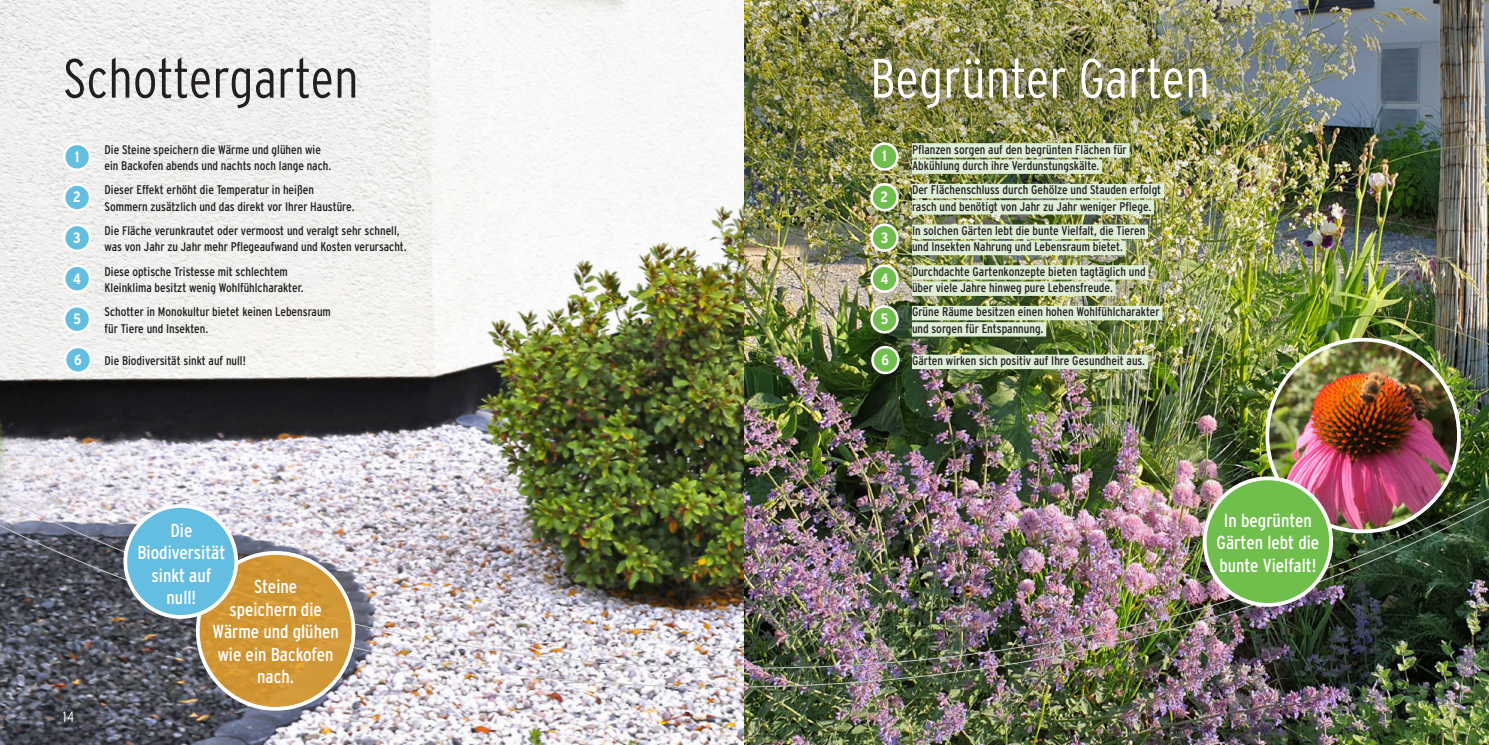
<style>
.page{position:relative;width:1489px;height:745px;background:#fff}
.page>*{position:absolute;margin:0;border:0;box-sizing:border-box;transform-origin:0 0}
.t1{font:300 condensed 55px "Interstate";color:#fff}
.t2{font:300 condensed 55px "Interstate";color:#231f20}
.t3{font:condensed 18.75px/22.5px "Interstate";color:#fff;text-align:center}
.t4{font:700 condensed 15px "Interstate";color:#fff}
.t5{font:300 condensed 15px "Interstate";color:#fff}
.t6{font:condensed 12.5px/16.2px "Interstate";color:#231f20}
</style>
<div class="page">
<img style="left:0;top:687px;width:744px;height:57px">
<img style="left:744px;top:687px;width:744px;height:57px">
<img style="left:0;top:668px;width:1488px;height:19px">
<img style="left:0;top:0;width:1488px;height:668px">
<img style="left:1267px;top:339px;width:189px;height:192px">
<div style="left:1265px;top:337px;width:195px;height:196px;border:4px solid #fff;border-radius:50%"></div>
<svg style="left:198px;top:552px;width:155px;height:156px;fill:#d29735"></svg>
<div style="left:196px;top:550px;width:159px;height:160px;border:4px solid #fff;border-radius:50%"></div>
<div style="left:125px;top:505px;width:111px;height:111px;background:#64bee2;border-radius:50%"></div>
<div style="left:123px;top:503px;width:115px;height:115px;border:4px solid #fff;border-radius:50%"></div>
<div style="left:1204px;top:478px;width:126px;height:126px;background:#70bf4c;border-radius:50%"></div>
<div style="left:1202px;top:476px;width:130px;height:130px;border:4px solid #fff;border-radius:50%"></div>
<svg style="left:64px;top:144px;width:26px;height:26px"></svg>
<div style="left:63px;top:142px;width:28px;height:29px;border:2px solid #fff;border-radius:50%"></div>
<svg style="left:64px;top:184px;width:26px;height:26px"></svg>
<div style="left:63px;top:183px;width:28px;height:28px;border:2px solid #fff;border-radius:50%"></div>
<svg style="left:64px;top:225px;width:26px;height:26px"></svg>
<div style="left:63px;top:223px;width:28px;height:29px;border:2px solid #fff;border-radius:50%"></div>
<svg style="left:64px;top:265px;width:26px;height:26px"></svg>
<div style="left:63px;top:264px;width:28px;height:29px;border:2px solid #fff;border-radius:50%"></div>
<svg style="left:64px;top:306px;width:26px;height:26px"></svg>
<div style="left:63px;top:305px;width:28px;height:28px;border:2px solid #fff;border-radius:50%"></div>
<svg style="left:65px;top:346px;width:26px;height:26px"></svg>
<div style="left:64px;top:345px;width:28px;height:29px;border:2px solid #fff;border-radius:50%"></div>
<div style="left:73px;top:149px;width:9px;height:14px;background:#64bee2"></div>
<div style="left:73px;top:190px;width:9px;height:14px;background:#64bee2"></div>
<div style="left:73px;top:230px;width:9px;height:14px;background:#64bee2"></div>
<div style="left:73px;top:271px;width:9px;height:14px;background:#64bee2"></div>
<div style="left:73px;top:312px;width:9px;height:13px;background:#64bee2"></div>
<div style="left:73px;top:352px;width:9px;height:14px;background:#64bee2"></div>
<div style="left:912px;top:143px;width:217px;height:14px;background:#dfeed6"></div>
<div style="left:912px;top:159px;width:190px;height:15px;background:#dfeed6"></div>
<div style="left:912px;top:184px;width:251px;height:14px;background:#dfeed6"></div>
<div style="left:912px;top:200px;width:241px;height:14px;background:#dfeed6"></div>
<div style="left:912px;top:224px;width:235px;height:15px;background:#dfeed6"></div>
<div style="left:912px;top:241px;width:213px;height:14px;background:#dfeed6"></div>
<div style="left:912px;top:265px;width:236px;height:14px;background:#dfeed6"></div>
<div style="left:912px;top:281px;width:203px;height:15px;background:#dfeed6"></div>
<div style="left:912px;top:306px;width:250px;height:14px;background:#dfeed6"></div>
<div style="left:912px;top:322px;width:134px;height:14px;background:#dfeed6"></div>
<div style="left:912px;top:354px;width:235px;height:15px;background:#dfeed6"></div>
<svg style="left:871px;top:143px;width:26px;height:26px"></svg>
<div style="left:870px;top:142px;width:28px;height:29px;border:2px solid #fff;border-radius:50%"></div>
<svg style="left:871px;top:184px;width:26px;height:26px"></svg>
<div style="left:870px;top:183px;width:28px;height:28px;border:2px solid #fff;border-radius:50%"></div>
<svg style="left:871px;top:224px;width:26px;height:26px"></svg>
<div style="left:870px;top:223px;width:28px;height:29px;border:2px solid #fff;border-radius:50%"></div>
<svg style="left:871px;top:265px;width:26px;height:26px"></svg>
<div style="left:870px;top:264px;width:28px;height:29px;border:2px solid #fff;border-radius:50%"></div>
<svg style="left:871px;top:306px;width:26px;height:26px"></svg>
<div style="left:870px;top:305px;width:28px;height:28px;border:2px solid #fff;border-radius:50%"></div>
<svg style="left:872px;top:347px;width:26px;height:26px"></svg>
<div style="left:871px;top:345px;width:28px;height:29px;border:2px solid #fff;border-radius:50%"></div>
<div style="left:880px;top:149px;width:9px;height:14px;background:#70bf4c"></div>
<div style="left:880px;top:190px;width:9px;height:13px;background:#70bf4c"></div>
<div style="left:880px;top:230px;width:9px;height:14px;background:#70bf4c"></div>
<div style="left:880px;top:271px;width:9px;height:14px;background:#70bf4c"></div>
<div style="left:880px;top:312px;width:9px;height:13px;background:#70bf4c"></div>
<div style="left:880px;top:352px;width:9px;height:14px;background:#70bf4c"></div>
<h1 class="t2" style="left:63px;top:47px;width:297px">Schottergarten</h1>
<h1 class="t1" style="left:870px;top:47px;width:341px">Begrünter Garten</h1>
<p class="t4" style="left:75px;top:148px;width:6px">1</p>
<p class="t4" style="left:73px;top:188px;width:9px">2</p>
<p class="t4" style="left:73px;top:229px;width:9px">3</p>
<p class="t4" style="left:73px;top:270px;width:9px">4</p>
<p class="t4" style="left:73px;top:310px;width:9px">5</p>
<p class="t4" style="left:74px;top:351px;width:9px">6</p>
<p class="t6" style="left:105px;top:141px;width:228px">Die Steine speichern die Wärme und glühen wie ein Backofen abends und nachts noch lange nach.</p>
<p class="t6" style="left:105px;top:182px;width:251px">Dieser Effekt erhöht die Temperatur in heißen<br>Sommern zusätzlich und das direkt vor Ihrer Haustüre.</p>
<p class="t6" style="left:105px;top:222px;width:304px">Die Fläche verunkrautet oder vermoost und veralgt sehr schnell, was von Jahr zu Jahr mehr Pflegeaufwand und Kosten verursacht.</p>
<p class="t6" style="left:105px;top:263px;width:201px">Diese optische Tristesse mit schlechtem<br>Kleinklima besitzt wenig Wohlfühlcharakter.</p>
<p class="t6" style="left:105px;top:303px;width:228px">Schotter in Monokultur bietet keinen Lebensraum für Tiere und Insekten.</p>
<p class="t6" style="left:105px;top:352px;width:143px">Die Biodiversität sinkt auf null!</p>
<p class="t4" style="left:882px;top:148px;width:6px">1</p>
<p class="t4" style="left:880px;top:188px;width:9px">2</p>
<p class="t4" style="left:880px;top:229px;width:9px">3</p>
<p class="t4" style="left:880px;top:270px;width:9px">4</p>
<p class="t4" style="left:880px;top:310px;width:9px">5</p>
<p class="t4" style="left:881px;top:351px;width:9px">6</p>
<p class="t6" style="left:912px;top:141px;width:216px">Pflanzen sorgen auf den begrünten Flächen für<br>Abkühlung durch ihre Verdunstungskälte.</p>
<p class="t6" style="left:912px;top:182px;width:251px">Der Flächenschluss durch Gehölze und Stauden erfolgt rasch und benötigt von Jahr zu Jahr weniger Pflege.</p>
<p class="t6" style="left:912px;top:222px;width:235px">In solchen Gärten lebt die bunte Vielfalt, die Tieren und Insekten Nahrung und Lebensraum bietet.</p>
<p class="t6" style="left:912px;top:263px;width:235px">Durchdachte Gartenkonzepte bieten tagtäglich und über viele Jahre hinweg pure Lebensfreude.</p>
<p class="t6" style="left:912px;top:303px;width:249px">Grüne Räume besitzen einen hohen Wohlfühlcharakter und sorgen für Entspannung.</p>
<p class="t6" style="left:912px;top:352px;width:235px">Gärten wirken sich positiv auf Ihre Gesundheit aus.</p>
<p class="t5" style="left:63px;top:707px;width:13px">14</p>
<h2 class="t3" style="left:137px;top:518px;width:89px">Die<br>Biodiversität sinkt auf null!</h2>
<h2 class="t3" style="left:1216px;top:508px;width:104px">In begrünten<br>Gärten lebt die bunte Vielfalt!</h2>
<h2 class="t3" style="left:212px;top:575px;width:128px">Steine<br>speichern die<br>Wärme und glühen wie ein Backofen nach.</h2>
</div>
